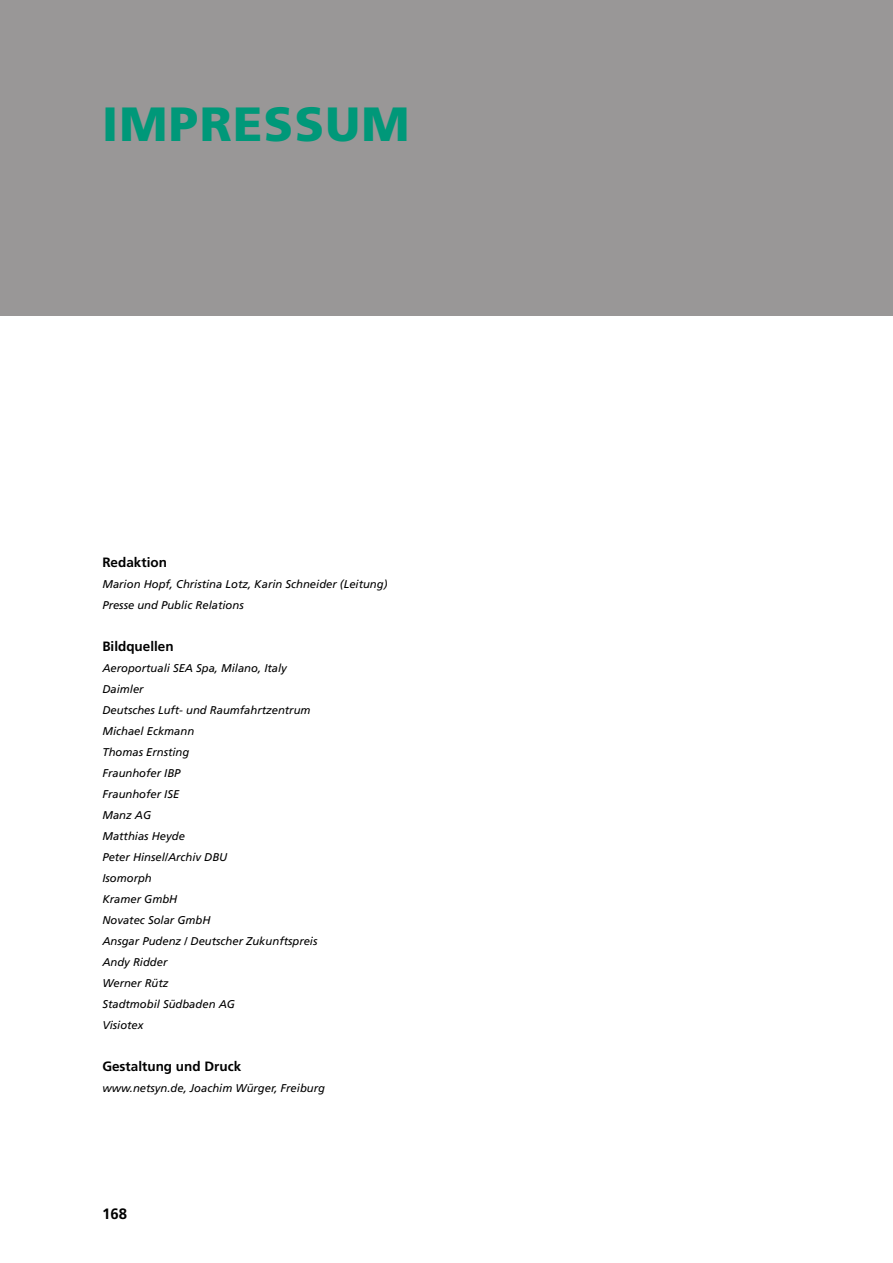
<style>
.page{position:relative;width:893px;height:1263px;background:#fff}
.page>*{position:absolute;margin:0;border:0;box-sizing:border-box;transform-origin:0 0}
.t1{font:900 48px "Frutiger LT Com";letter-spacing:.03em;color:#009879}
.t2{font:700 15px "Frutiger LT Com";color:#000}
.t3{font:700 13.5px "Frutiger LT Com";color:#000}
.t4{font:italic 11.25px/21px "Frutiger LT Com";color:#000}
</style>
<div class="page">
<div style="left:0;top:0;width:893px;height:315px;background:#999797"></div>
<h1 class="t1" style="left:102px;top:95px;width:309px">IMPRESSUM</h1>
<p class="t3" style="left:102px;top:554px;width:66px">Redaktion</p>
<p class="t4" style="left:102px;top:574px;width:287px">Marion Hopf, Christina Lotz, Karin Schneider (Leitung)<br>Presse und Public Relations</p>
<p class="t3" style="left:102px;top:638px;width:73px">Bildquellen</p>
<p class="t4" style="left:102px;top:658px;width:217px">Aeroportuali SEA Spa, Milano, Italy<br>Daimler<br>Deutsches Luft- und Raumfahrtzentrum<br>Michael Eckmann<br>Thomas Ernsting<br>Fraunhofer IBP<br>Fraunhofer ISE<br>Manz AG<br>Matthias Heyde<br>Peter Hinsel/Archiv DBU<br>Isomorph<br>Kramer GmbH<br>Novatec Solar GmbH<br>Ansgar Pudenz / Deutscher Zukunftspreis<br>Andy Ridder<br>Werner Rütz<br>Stadtmobil Südbaden AG<br>Visiotex</p>
<p class="t3" style="left:102px;top:1058px;width:140px">Gestaltung und Druck</p>
<p class="t4" style="left:102px;top:1078px;width:224px">www.netsyn.de, Joachim Würger, Freiburg</p>
<h2 class="t2" style="left:102px;top:1205px;width:27px">168</h2>
</div>
